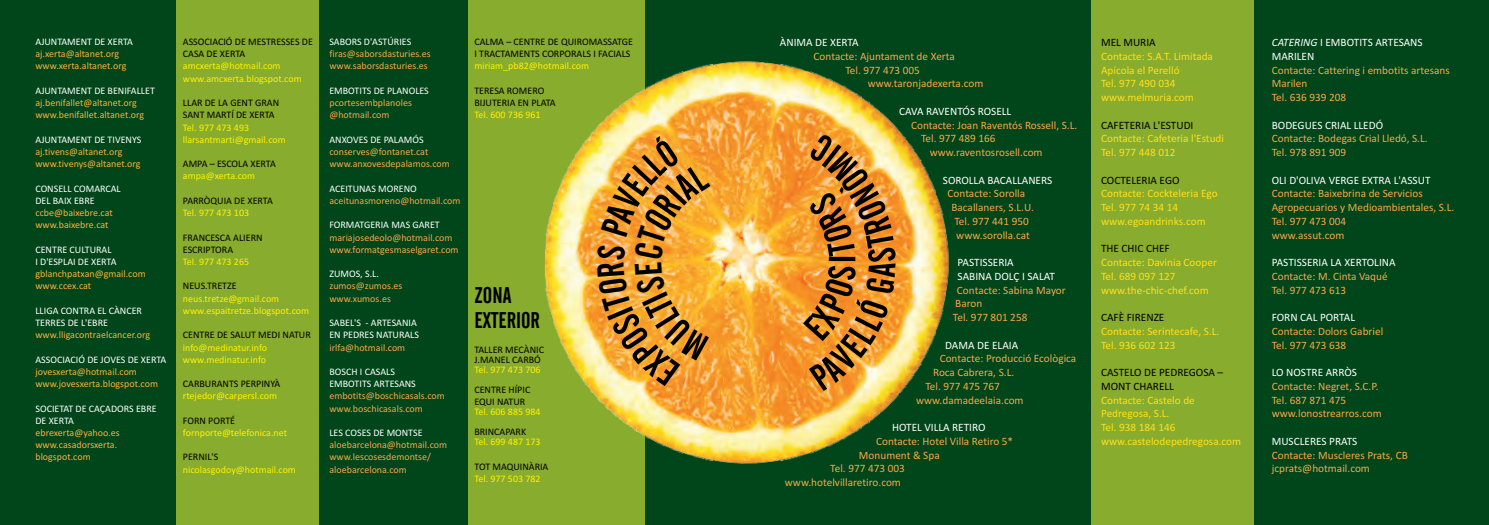
<style>
.page{position:relative;width:1489px;height:525px;background:#fff}
.page>*{position:absolute;margin:0;border:0;box-sizing:border-box;transform-origin:0 0}
.t1{font:22.5px/25.6px "Alternate Gothic No 2 BT";color:#000}
.t2{font:11.25px/13.8px "Calibri";color:#f9a64a}
.t3{font:11.25px/13.8px "Calibri";color:#ffdf1b}
.t4{font:11.25px/13.8px "Calibri";color:#fff}
.t5{font:11.25px/13.8px "Calibri";color:#000}
.t6{font:10px/12.2px "Calibri";color:#fff}
.t7{font:10px/12.2px "Calibri";color:#fff101}
.t8{font:10px/12.2px "Calibri";color:#f9a64a}
.t9{font:10px/12.2px "Calibri";color:#000}
.t10{font:10px/12.2px "Calibri";color:#fbb03f}
.s1{font-style:italic}
</style>
<div class="page">
<div style="left:0;top:0;width:1488px;height:524px;background:#00461a"></div>
<div style="left:176px;top:0;width:143px;height:524px;background:#88ac2e"></div>
<div style="left:468px;top:0;width:176px;height:524px;background:#88ac2e"></div>
<div style="left:1091px;top:0;width:162px;height:524px;background:#88ac2e"></div>
<img style="left:544px;top:35px;width:405px;height:454px">
<img style="left:803px;top:135px;width:92px;height:256px">
<svg style="left:597px;top:135px;width:113px;height:251px;background:#f8af41"></svg>
<p class="t6" style="left:35px;top:36px;width:99px">AJUNTAMENT DE XERTA</p>
<p class="t10" style="left:35px;top:49px;width:92px">aj.xerta@altanet.org www.xerta.altanet.org</p>
<p class="t10" style="left:35px;top:97px;width:110px">aj.benifallet@altanet.org www.benifallet.altanet.org</p>
<p class="t10" style="left:35px;top:146px;width:107px">aj.tivens@altanet.org www.tivenys@altanet.org</p>
<p class="t6" style="left:35px;top:85px;width:121px">AJUNTAMENT DE BENIFALLET</p>
<p class="t6" style="left:35px;top:134px;width:107px">AJUNTAMENT DE TIVENYS</p>
<p class="t6" style="left:35px;top:183px;width:87px">CONSELL COMARCAL<br>DEL BAIX EBRE</p>
<p class="t10" style="left:35px;top:207px;width:79px">ccbe@baixebre.cat www.baixebre.cat</p>
<p class="t6" style="left:35px;top:244px;width:83px">CENTRE CULTURAL<br>I D'ESPLAI DE XERTA</p>
<p class="t10" style="left:35px;top:268px;width:112px">gblanchpatxan@gmail.com www.ccex.cat</p>
<p class="t6" style="left:35px;top:305px;width:108px">LLIGA CONTRA EL CÀNCER<br>TERRES DE L'EBRE</p>
<p class="t6" style="left:35px;top:354px;width:132px">ASSOCIACIÓ DE JOVES DE XERTA</p>
<p class="t10" style="left:35px;top:329px;width:116px">www.lligacontraelcancer.org</p>
<p class="t10" style="left:35px;top:366px;width:124px">jovesxerta@hotmail.com www.jovesxerta.blogspot.com</p>
<p class="t6" style="left:35px;top:403px;width:123px">SOCIETAT DE CAÇADORS EBRE<br>DE XERTA</p>
<p class="t10" style="left:35px;top:427px;width:86px">ebrexerta@yahoo.es www.casadorsxerta. blogspot.com</p>
<p class="t9" style="left:183px;top:36px;width:131px">ASSOCIACIÓ DE MESTRESSES DE<br>CASA DE XERTA</p>
<p class="t7" style="left:183px;top:61px;width:120px">amcxerta@hotmail.com www.amcxerta.blogspot.com</p>
<p class="t9" style="left:183px;top:97px;width:98px">LLAR DE LA GENT GRAN<br>SANT MARTÍ DE XERTA</p>
<p class="t7" style="left:183px;top:122px;width:104px">Tel. 977 473 493 llarsantmarti@gmail.com</p>
<p class="t7" style="left:183px;top:171px;width:74px">ampa@xerta.com</p>
<p class="t7" style="left:183px;top:207px;width:68px">Tel. 977 473 103</p>
<p class="t9" style="left:183px;top:158px;width:94px">AMPA – ESCOLA XERTA</p>
<p class="t9" style="left:183px;top:195px;width:91px">PARRÒQUIA DE XERTA</p>
<p class="t9" style="left:183px;top:232px;width:81px">FRANCESCA ALIERN<br>ESCRIPTORA</p>
<p class="t9" style="left:183px;top:280px;width:55px">NEUS.TRETZE</p>
<p class="t7" style="left:183px;top:256px;width:68px">Tel. 977 473 265</p>
<p class="t7" style="left:183px;top:293px;width:128px">neus.tretze@gmail.com www.espaitretze.blogspot.com</p>
<p class="t7" style="left:183px;top:341px;width:86px">info@medinatur.info www.medinatur.info</p>
<p class="t7" style="left:183px;top:390px;width:96px">rtejedor@carpersl.com</p>
<p class="t7" style="left:183px;top:427px;width:106px">fornporte@telefonica.net</p>
<p class="t7" style="left:183px;top:464px;width:114px">nicolasgodoy@hotmail.com</p>
<p class="t9" style="left:183px;top:329px;width:129px">CENTRE DE SALUT MEDI NATUR</p>
<p class="t9" style="left:183px;top:378px;width:99px">CARBURANTS PERPINYÀ</p>
<p class="t9" style="left:183px;top:415px;width:54px">FORN PORTÉ</p>
<p class="t9" style="left:183px;top:451px;width:37px">PERNIL'S</p>
<p class="t6" style="left:329px;top:36px;width:83px">SABORS D'ASTÚRIES</p>
<p class="t8" style="left:329px;top:49px;width:103px">firas@saborsdasturies.es www.saborsdasturies.es</p>
<p class="t8" style="left:329px;top:97px;width:84px">pcortesembplanoles @hotmail.com</p>
<p class="t8" style="left:329px;top:146px;width:122px">conserves@fontanet.cat www.anxovesdepalamos.com</p>
<p class="t8" style="left:329px;top:195px;width:133px">aceitunasmoreno@hotmail.com</p>
<p class="t8" style="left:329px;top:232px;width:131px">mariajosedeolo@hotmail.com www.formatgesmaselgaret.com</p>
<p class="t8" style="left:329px;top:280px;width:75px">zumos@zumos.es www.xumos.es</p>
<p class="t6" style="left:329px;top:85px;width:101px">EMBOTITS DE PLANOLES</p>
<p class="t6" style="left:329px;top:134px;width:96px">ANXOVES DE PALAMÓS</p>
<p class="t6" style="left:329px;top:183px;width:89px">ACEITUNAS MORENO</p>
<p class="t6" style="left:329px;top:219px;width:112px">FORMATGERIA MAS GARET</p>
<p class="t6" style="left:329px;top:268px;width:51px">ZUMOS, S.L.</p>
<p class="t6" style="left:329px;top:317px;width:91px">SABEL'S - ARTESANIA<br>EN PEDRES NATURALS</p>
<p class="t6" style="left:329px;top:366px;width:88px">BOSCH I CASALS<br>EMBOTITS ARTESANS</p>
<p class="t8" style="left:329px;top:341px;width:77px">irlfa@hotmail.com</p>
<p class="t8" style="left:329px;top:390px;width:117px">embotits@boschicasals.com www.boschicasals.com</p>
<p class="t8" style="left:329px;top:439px;width:119px">aloebarcelona@hotmail.com www.lescosesdemontse/ aloebarcelona.com</p>
<p class="t6" style="left:329px;top:427px;width:95px">LES COSES DE MONTSE</p>
<p class="t9" style="left:474px;top:36px;width:160px">CALMA – CENTRE DE QUIROMASSATGE<br>I TRACTAMENTS CORPORALS I FACIALS</p>
<p class="t9" style="left:474px;top:85px;width:83px">TERESA ROMERO<br>BIJUTERIA EN PLATA</p>
<p class="t7" style="left:474px;top:61px;width:116px">miriam_pb82@hotmail.com</p>
<p class="t7" style="left:474px;top:110px;width:68px">Tel. 600 736 961</p>
<h1 class="t1" style="left:474px;top:284px;width:67px">ZONA<br>EXTERIOR</h1>
<p class="t9" style="left:474px;top:345px;width:71px;line-height:10px">TALLER MECÀNIC<br>J.MANEL CARBÓ</p>
<p class="t9" style="left:474px;top:384px;width:57px">CENTRE HÍPIC<br>EQUI NATUR</p>
<p class="t9" style="left:474px;top:426px;width:53px">BRINCAPARK</p>
<p class="t9" style="left:474px;top:461px;width:75px">TOT MAQUINÀRIA</p>
<p class="t7" style="left:474px;top:364px;width:68px">Tel. 977 473 706</p>
<p class="t7" style="left:474px;top:406px;width:68px">Tel. 606 885 984</p>
<p class="t7" style="left:474px;top:436px;width:68px">Tel. 699 487 173</p>
<p class="t7" style="left:474px;top:473px;width:68px">Tel. 977 503 782</p>
<p class="t4" style="left:780px;top:36px;width:80px">ÀNIMA DE XERTA</p>
<p class="t2" style="left:813px;top:50px;width:143px;text-align:center">Contacte: Ajuntament de Xerta<br>Tel. 977 473 005</p>
<p class="t2" style="left:867px;top:78px;width:117px">www.taronjadexerta.com</p>
<p class="t2" style="left:911px;top:119px;width:168px">Contacte: Joan Raventós Rossell, S.L.</p>
<p class="t2" style="left:921px;top:133px;width:76px">Tel. 977 489 166</p>
<p class="t2" style="left:929px;top:146px;width:114px">www.raventosrosell.com</p>
<p class="t2" style="left:947px;top:188px;width:79px">Contacte: Sorolla</p>
<p class="t2" style="left:951px;top:201px;width:84px">Bacallaners, S.L.U.</p>
<p class="t2" style="left:954px;top:215px;width:76px">Tel. 977 441 950</p>
<p class="t2" style="left:956px;top:229px;width:75px">www.sorolla.cat</p>
<p class="t4" style="left:899px;top:105px;width:114px">CAVA RAVENTÓS ROSELL</p>
<p class="t4" style="left:942px;top:174px;width:111px">SOROLLA BACALLANERS</p>
<p class="t4" style="left:957px;top:256px;width:99px">PASTISSERIA<br>SABINA DOLÇ I SALAT</p>
<p class="t2" style="left:952px;top:284px;width:114px;text-indent:4px">Contacte: Sabina Mayor<br>Baron<br>Tel. 977 801 258</p>
<p class="t2" style="left:939px;top:352px;width:138px">Contacte: Producció Ecològica</p>
<p class="t2" style="left:933px;top:366px;width:83px">Roca Cabrera, S.L.</p>
<p class="t2" style="left:925px;top:380px;width:76px">Tel. 977 475 767</p>
<p class="t2" style="left:916px;top:393px;width:109px">www.damadeelaia.com</p>
<p class="t2" style="left:876px;top:435px;width:138px">Contacte: Hotel Villa Retiro 5*</p>
<p class="t2" style="left:859px;top:448px;width:82px">Monument &amp; Spa</p>
<p class="t2" style="left:830px;top:462px;width:76px">Tel. 977 473 003</p>
<p class="t2" style="left:785px;top:476px;width:117px">www.hotelvillaretiro.com</p>
<p class="t4" style="left:945px;top:339px;width:74px">DAMA DE ELAIA</p>
<p class="t4" style="left:892px;top:421px;width:95px">HOTEL VILLA RETIRO</p>
<p class="t5" style="left:1100px;top:36px;width:56px">MEL MURIA</p>
<p class="t3" style="left:1100px;top:50px;width:113px">Contacte: S.A.T. Limitada<br>Apícola el Perelló<br>Tel. 977 490 034 www.melmuria.com</p>
<p class="t3" style="left:1100px;top:133px;width:124px">Contacte: Cafeteria l'Estudi<br>Tel. 977 448 012</p>
<p class="t3" style="left:1100px;top:188px;width:118px">Contacte: Cockteleria Ego<br>Tel. 977 74 34 14 www.egoandrinks.com</p>
<p class="t3" style="left:1100px;top:256px;width:117px">Contacte: Davinia Cooper<br>Tel. 689 097 127 www.the-chic-chef.com</p>
<p class="t3" style="left:1100px;top:325px;width:120px">Contacte: Serintecafe, S.L.<br>Tel. 936 602 123</p>
<p class="t5" style="left:1100px;top:119px;width:94px">CAFETERIA L'ESTUDI</p>
<p class="t5" style="left:1100px;top:174px;width:80px">COCTELERIA EGO</p>
<p class="t5" style="left:1100px;top:242px;width:70px">THE CHIC CHEF</p>
<p class="t5" style="left:1100px;top:311px;width:65px">CAFÈ FIRENZE</p>
<p class="t5" style="left:1100px;top:366px;width:123px">CASTELO DE PEDREGOSA –<br>MONT CHARELL</p>
<p class="t3" style="left:1100px;top:393px;width:142px">Contacte: Castelo de<br>Pedregosa, S.L.<br>Tel. 938 184 146 www.castelodepedregosa.com</p>
<p class="t4" style="left:1271px;top:36px;width:152px"><span class="s1">CATERING</span> I EMBOTITS ARTESANS<br>MARILEN</p>
<p class="t2" style="left:1271px;top:64px;width:179px">Contacte: Cattering i embotits artesans<br>Marilen<br>Tel. 636 939 208</p>
<p class="t2" style="left:1271px;top:133px;width:157px">Contacte: Bodegas Crial Lledó, S.L.<br>Tel. 978 891 909</p>
<p class="t2" style="left:1271px;top:188px;width:184px">Contacte: Baixebrina de Servicios<br>Agropecuarios y Medioambientales, S.L.<br>Tel. 977 473 004<br>www.assut.com</p>
<p class="t2" style="left:1271px;top:270px;width:117px">Contacte: M. Cinta Vaqué<br>Tel. 977 473 613</p>
<p class="t2" style="left:1271px;top:325px;width:113px">Contacte: Dolors Gabriel<br>Tel. 977 473 638</p>
<p class="t2" style="left:1271px;top:380px;width:111px">Contacte: Negret, S.C.P.<br>Tel. 687 871 475 www.lonostrearros.com</p>
<p class="t2" style="left:1271px;top:448px;width:137px">Contacte: Muscleres Prats, CB jcprats@hotmail.com</p>
<p class="t4" style="left:1271px;top:119px;width:113px">BODEGUES CRIAL LLEDÓ</p>
<p class="t4" style="left:1271px;top:174px;width:160px">OLI D'OLIVA VERGE EXTRA L'ASSUT</p>
<p class="t4" style="left:1271px;top:256px;width:125px">PASTISSERIA LA XERTOLINA</p>
<p class="t4" style="left:1271px;top:311px;width:85px">FORN CAL PORTAL</p>
<p class="t4" style="left:1271px;top:366px;width:87px">LO NOSTRE ARRÒS</p>
<p class="t4" style="left:1271px;top:435px;width:87px">MUSCLERES PRATS</p>
</div>
